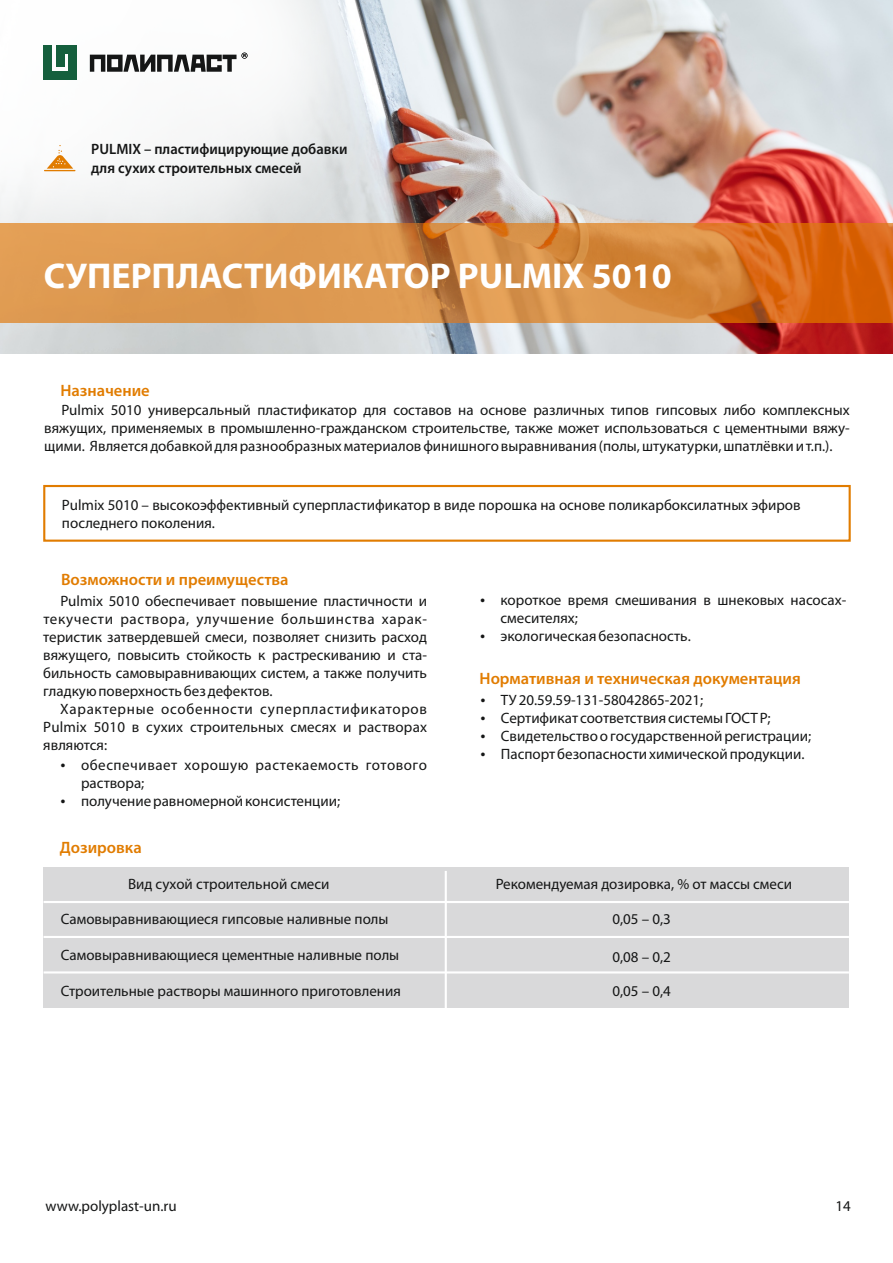
<style>
.page{position:relative;width:893px;height:1263px;background:#fff}
.page>*{position:absolute;margin:0;border:0;box-sizing:border-box;transform-origin:0 0}
.t1{font:700 36px "Myriad Pro";color:#fff}
.t2{font:600 16.5px "Myriad Pro";color:#e17c00}
.t3{font:15px/18px "Myriad Pro";color:#151616}
.t4{font:600 15px/18.3px "Myriad Pro";color:#151616}
</style>
<div class="page">
<img style="left:445px;top:0;width:448px;height:353px">
<img style="left:0;top:0;width:445px;height:353px">
<img style="left:0;top:0;width:278px;height:324px">
<img style="left:445px;top:223px;width:448px;height:99px">
<img style="left:278px;top:223px;width:167px;height:99px">
<div style="left:0;top:223px;width:278px;height:99px;background:#de9a52"></div>
<div style="left:43px;top:71px;width:25px;height:9px;background:#155f3d"></div>
<div style="left:56px;top:54px;width:9px;height:13px;background:#155f3d"></div>
<div style="left:43px;top:45px;width:8px;height:26px;background:#155f3d"></div>
<div style="left:69px;top:54px;width:8px;height:26px;background:#155f3d"></div>
<div style="left:56px;top:45px;width:21px;height:9px;background:#155f3d"></div>
<svg style="left:90px;top:53px;width:157px;height:19px"></svg>
<div style="left:43px;top:485px;width:808px;height:57px;border:2px solid #e17c00"></div>
<svg style="left:44px;top:145px;width:31px;height:26px"></svg>
<div style="left:43px;top:869px;width:806px;height:139px;background:#d9d9da"></div>
<p class="t4" style="left:91px;top:141px;width:258px">PULMIX – пластифицирующие добавки для сухих строительных смесей</p>
<h1 class="t1" style="left:44px;top:261px;width:629px">СУПЕРПЛАСТИФИКАТОР PULMIX 5010</h1>
<p class="t2" style="left:61px;top:384px;width:91px">Назначение</p>
<p class="t3" style="left:44px;top:402px;width:807px;text-align:justify;text-indent:17px">Pulmix 5010 универсальный пластификатор для составов на основе различных типов гипсовых либо комплексных вяжущих, применяемых в промышленно-гражданском строительстве, также может использоваться с цементными вяжу&shy;щими. Является добавкой для разнообразных материалов финишного выравнивания (полы, штукатурки, шпатлёвки и т.п.).</p>
<p class="t3" style="left:62px;top:497px;width:740px">Pulmix 5010 – высокоэффективный суперпластификатор в виде порошка на основе поликарбоксилатных эфиров последнего поколения.</p>
<p class="t2" style="left:61px;top:573px;width:229px">Возможности и преимущества</p>
<p class="t3" style="left:43px;top:593px;width:385px;text-align:justify;text-indent:17px">Рulmix 5010 обеспечивает повышение пластичности и текучести раствора, улучшение большинства харак&shy;теристик затвердевшей смеси, позволяет снизить расход вяжущего, повысить стойкость к растрескиванию и ста&shy;бильность самовыравнивающих систем, а также получить гладкую поверхность без дефектов.</p>
<p class="t3" style="left:43px;top:701px;width:385px;text-align:justify;text-indent:17px">Характерные особенности суперпластификаторов Рulmix 5010 в сухих строительных смесях и растворах являются:</p>
<p class="t3" style="left:501px;top:692px;width:312px">ТУ 20.59.59-131-58042865-2021;<br>Сертификат соответствия системы ГОСТ Р; Свидетельство о государственной регистрации; Паспорт безопасности химической продукции.</p>
<p class="t3" style="left:500px;top:592px;width:347px">короткое время смешивания в шнековых насосах&shy;смесителях;<br>экологическая безопасность.</p>
<p class="t2" style="left:480px;top:671px;width:323px">Нормативная и техническая документация</p>
<p class="t3" style="left:81px;top:757px;width:347px">обеспечивает хорошую растекаемость готового раствора;<br>получение равномерной консистенции;</p>
<p class="t2" style="left:60px;top:840px;width:83px">Дозировка</p>
<p class="t3" style="left:128px;top:876px;width:203px">Вид сухой строительной смеси</p>
<p class="t3" style="left:61px;top:911px;width:329px">Самовыравнивающиеся гипсовые наливные полы</p>
<p class="t3" style="left:612px;top:911px;width:60px">0,05 – 0,3</p>
<p class="t3" style="left:612px;top:949px;width:60px">0,08 – 0,2</p>
<p class="t3" style="left:612px;top:983px;width:60px">0,05 – 0,4</p>
<p class="t3" style="left:496px;top:876px;width:298px">Рекомендуемая дозировка, % от массы смеси</p>
<p class="t3" style="left:61px;top:947px;width:340px">Самовыравнивающиеся цементные наливные полы</p>
<p class="t3" style="left:61px;top:983px;width:341px">Строительные растворы машинного приготовления</p>
<p class="t3" style="left:46px;top:1198px;width:133px">www.polyplast-un.ru</p>
<p class="t3" style="left:836px;top:1198px;width:17px">14</p>
</div>
